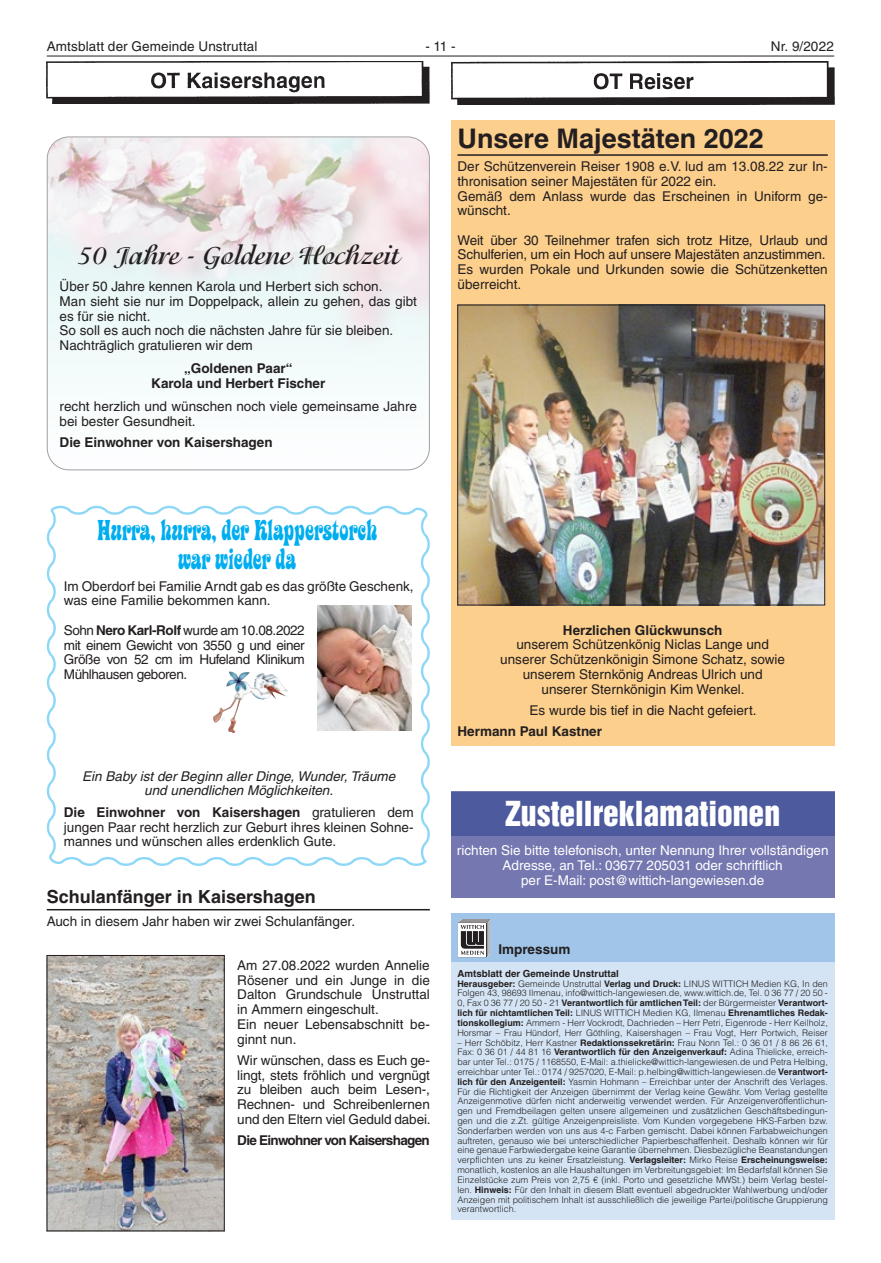
<style>
.page{position:relative;width:881px;height:1263px;background:#fff}
.page>*{position:absolute;margin:0;border:0;box-sizing:border-box;transform-origin:0 0}
.Zustell_ueber{font:31.5px "Helvetica Inserat LT";color:#fff}
.Überschrift{font:27px/29.4px "Ziggy ITC";color:#00aeef;text-align:center}
.Überschrift_ohne_abs{font:700 27px "Isadora";color:#231f20}
.Überschrift-2{font:700 27px "Helvetica LT";color:#231f20}
.Überschrift-3{font:700 18px "Helvetica LT";color:#231f20}
.t1{font:13.5px/14.7px "Helvetica LT";color:#231f20}
.Zustell_norm{font:13.5px/14.7px "Helvetica LT";color:#fff;text-align:center}
.Impressum_kopfz{font:700 13.5px "Helvetica LT";color:#231f20}
.t2{font:italic 13.5px "Helvetica LT";color:#231f20}
.Impressum_kopfz-2{font:700 13.5px "Helvetica LT";letter-spacing:-.05em;color:#231f20}
.Impressum_oben{font:700 9.75px "Helvetica LT";color:#231f20}
.Impressum_Norm{font:300 9px/9.8px "Helvetica LT";color:#231f20;text-align:justify}
.s1{font-weight:700}
</style>
<div class="page">
<hr style="left:47px;top:56px;width:786px;height:1px;background:#231f20">
<img style="left:451px;top:62px;width:382px;height:43px">
<div style="left:451px;top:121px;width:382px;height:625px;background:#fdcf8c"></div>
<hr style="left:457px;top:154px;width:370px;height:2px;background:#231f20">
<img style="left:459px;top:307px;width:363px;height:296px">
<div style="left:457px;top:305px;width:367px;height:300px;border:1px solid #231f20"></div>
<div style="left:451px;top:791px;width:382px;height:106px;background:#7477b0"></div>
<div style="left:451px;top:792px;width:382px;height:43px;background:#4d5a9e"></div>
<div style="left:451px;top:950px;width:382px;height:270px;background:#d4e4f4"></div>
<div style="left:451px;top:913px;width:382px;height:49px;background:#a0c5e8"></div>
<svg style="left:458px;top:919px;width:32px;height:38px"></svg>
<hr style="left:47px;top:909px;width:382px;height:1px;background:#231f20">
<img style="left:47px;top:62px;width:382px;height:42px">
<img style="left:48px;top:138px;width:381px;height:331px">
<div style="left:47px;top:136px;width:382px;height:334px;border:1px solid #231f20;border-radius:22px"></div>
<svg style="left:46px;top:505px;width:384px;height:361px"></svg>
<img style="left:317px;top:605px;width:95px;height:126px">
<svg style="left:227px;top:672px;width:8px;height:11px"></svg>
<img style="left:49px;top:957px;width:173px;height:272px">
<div style="left:47px;top:955px;width:177px;height:276px;border:1px solid #231f20"></div>
<h3 class="t1" style="left:47px;top:39px;width:212px">Amtsblatt der Gemeinde Unstruttal</h3>
<h3 class="t1" style="left:425px;top:39px;width:32px">- 11 -</h3>
<h3 class="t1" style="left:770px;top:39px;width:64px">Nr. 9/2022</h3>
<p class="Überschrift_ohne_abs" style="left:77px;top:240px;width:323px">50 Jahre - Goldene Hochzeit</p>
<p class="t1" style="left:60px;top:279px;width:324px">Über 50 Jahre kennen Karola und Herbert sich schon.</p>
<p class="t1" style="left:60px;top:294px;width:359px">Man sieht sie nur im Doppelpack, allein zu gehen, das gibt es für sie nicht.</p>
<p class="t1" style="left:60px;top:323px;width:335px">So soll es auch noch die nächsten Jahre für sie bleiben.</p>
<p class="t1" style="left:60px;top:338px;width:195px">Nachträglich gratulieren wir dem</p>
<p class="Impressum_kopfz" style="left:184px;top:360px;width:110px">„Goldenen Paar“</p>
<p class="Impressum_kopfz" style="left:151px;top:375px;width:175px">Karola und Herbert Fischer</p>
<p class="t1" style="left:60px;top:399px;width:359px">recht herzlich und wünschen noch viele gemeinsame Jahre bei bester Gesundheit.</p>
<p class="Impressum_kopfz" style="left:60px;top:434px;width:214px">Die Einwohner von Kaisershagen</p>
<p class="Überschrift" style="left:97px;top:516px;width:281px">Hurra, hurra, der Klapperstorch war wieder da</p>
<p class="t1" style="left:64px;top:578px;width:351px">Im Oberdorf bei Familie Arndt gab es das größte Geschenk, was eine Familie bekommen kann.</p>
<p class="t1" style="left:64px;top:623px;width:242px;text-align:justify">Sohn <span class="s1">Nero Karl-Rolf</span> wurde am 10.08.2022 mit einem Gewicht von 3550 g und einer Größe von 52 cm im Hufeland Klinikum Mühlhausen geboren.</p>
<p class="t2" style="left:82px;top:768px;width:314px">Ein Baby ist der Beginn aller Dinge, Wunder, Träume</p>
<p class="t2" style="left:144px;top:783px;width:190px">und unendlichen Möglichkeiten.</p>
<p class="t1" style="left:64px;top:805px;width:351px;text-align:justify"><span class="s1">Die Einwohner von Kaisershagen</span> gratulieren dem jungen Paar recht herzlich zur Geburt ihres kleinen Sohne&shy;mannes und wünschen alles erdenklich Gute.</p>
<p class="Überschrift-3" style="left:47px;top:885px;width:270px">Schulanfänger in Kaisershagen</p>
<p class="t1" style="left:47px;top:914px;width:309px">Auch in diesem Jahr haben wir zwei Schulanfänger.</p>
<p class="t1" style="left:237px;top:958px;width:194px;text-align:justify">Am 27.08.2022 wurden Annelie Rösener und ein Junge in die Dalton Grundschule Unstruttal in Ammern eingeschult.</p>
<p class="t1" style="left:237px;top:1017px;width:194px">Ein neuer Lebensabschnitt be&shy;ginnt nun.</p>
<p class="t1" style="left:237px;top:1053px;width:195px;text-align:justify">Wir wünschen, dass es Euch ge&shy;lingt, stets fröhlich und vergnügt zu bleiben auch beim Lesen-, Rechnen- und Schreibenlernen und den Eltern viel Geduld dabei.</p>
<p class="Impressum_kopfz-2" style="left:237px;top:1132px;width:194px">Die Einwohner von Kaisershagen</p>
<p class="Überschrift-2" style="left:457px;top:122px;width:308px">Unsere Majestäten 2022</p>
<p class="t1" style="left:457px;top:159px;width:371px">Der Schützenverein Reiser 1908 e.V. lud am 13.08.22 zur In&shy;thronisation seiner Majestäten für 2022 ein.</p>
<p class="t1" style="left:457px;top:188px;width:371px">Gemäß dem Anlass wurde das Erscheinen in Uniform ge&shy;wünscht.</p>
<p class="t1" style="left:457px;top:233px;width:371px">Weit über 30 Teilnehmer trafen sich trotz Hitze, Urlaub und<br>Schulferien, um ein Hoch auf unsere Majestäten anzustimmen.</p>
<p class="t1" style="left:457px;top:262px;width:371px">Es wurden Pokale und Urkunden sowie die Schützenketten überreicht.</p>
<p class="Impressum_kopfz" style="left:562px;top:622px;width:161px">Herzlichen Glückwunsch</p>
<p class="t1" style="left:516px;top:637px;width:254px">unserem Schützenkönig Niclas Lange und</p>
<p class="t1" style="left:500px;top:652px;width:286px">unserer Schützenkönigin Simone Schatz, sowie</p>
<p class="t1" style="left:522px;top:667px;width:241px">unserem Sternkönig Andreas Ulrich und</p>
<p class="t1" style="left:541px;top:681px;width:204px">unserer Sternkönigin Kim Wenkel.</p>
<p class="t1" style="left:529px;top:703px;width:228px">Es wurde bis tief in die Nacht gefeiert.</p>
<p class="Impressum_kopfz" style="left:457px;top:723px;width:146px">Hermann Paul Kastner</p>
<p class="Zustell_ueber" style="left:505px;top:794px;width:276px">Zustellreklamationen</p>
<p class="Zustell_norm" style="left:456px;top:843px;width:373px">richten Sie bitte telefonisch, unter Nennung Ihrer vollständigen<br>Adresse, an Tel.: 03677 205031 oder schriftlich<br>per E-Mail: post@wittich-langewiesen.de</p>
<p class="Impressum_kopfz" style="left:498px;top:941px;width:74px">Impressum</p>
<p class="Impressum_oben" style="left:457px;top:967px;width:163px">Amtsblatt der Gemeinde Unstruttal</p>
<p class="Impressum_Norm" style="left:457px;top:978px;width:372px"><span class="s1">Herausgeber:</span> Gemeinde Unstruttal <span class="s1">Verlag und Druck:</span> LINUS WITTICH Medien KG, In den Folgen 43, 98693 Ilmenau, info@wittich-langewiesen.de, www.wittich.de, Tel. 0 36 77 / 20 50 - 0, Fax 0 36 77 / 20 50 - 21 <span class="s1">Verantwortlich für amtlichen Teil:</span> der Bürgermeister <span class="s1">Verantwort&shy;lich für nichtamtlichen Teil:</span> LINUS WITTICH Medien KG, Ilmenau <span class="s1">Ehrenamtliches Redak&shy;tionskollegium:</span> Ammern - Herr Vockrodt, Dachrieden – Herr Petri, Eigenrode - Herr Keilholz, Horsmar – Frau Hündorf, Herr Göthling, Kaisershagen – Frau Vogt, Herr Portwich, Reiser</p>
<p class="Impressum_Norm" style="left:457px;top:1037px;width:372px">– Herr Schöbitz, Herr Kastner <span class="s1">Redaktionssekretärin:</span> Frau Nonn Tel.: 0 36 01 / 8 86 26 61, Fax: 0 36 01 / 44 81 16 <span class="s1">Verantwortlich für den Anzeigenverkauf:</span> Adina Thielicke, erreich&shy;bar unter Tel.: 0175 / 1168550, E-Mail: a.thielicke@wittich-langewiesen.de und Petra Helbing, erreichbar unter Tel.: 0174 / 9257020, E-Mail: p.helbing@wittich-langewiesen.de <span class="s1">Verantwort&shy;lich für den Anzeigenteil:</span> Yasmin Hohmann – Erreichbar unter der Anschrift des Verlages.<br>Für die Richtigkeit der Anzeigen übernimmt der Verlag keine Gewähr. Vom Verlag gestellte Anzeigenmotive dürfen nicht anderweitig verwendet werden. Für Anzeigenveröffentlichun&shy;gen und Fremdbeilagen gelten unsere allgemeinen und zusätzlichen Geschäftsbedingun&shy;gen und die z.Zt. gültige Anzeigenpreisliste. Vom Kunden vorgegebene HKS-Farben bzw.<br>Sonderfarben werden von uns aus 4-c Farben gemischt. Dabei können Farbabweichungen auftreten, genauso wie bei unterschiedlicher Papierbeschaffenheit. Deshalb können wir für eine genaue Farbwiedergabe keine Garantie übernehmen. Diesbezügliche Beanstandungen verpflichten uns zu keiner Ersatzleistung. <span class="s1">Verlagsleiter:</span> Mirko Reise <span class="s1">Erscheinungsweise: </span>monatlich, kostenlos an alle Haushaltungen im Verbreitungsgebiet: Im Bedarfsfall können Sie Einzelstücke zum Preis von 2,75 € (inkl. Porto und gesetzliche MWSt.) beim Verlag bestel&shy;len. <span class="s1">Hinweis:</span> Für den Inhalt in diesem Blatt eventuell abgedruckter Wahlwerbung und/oder Anzeigen mit politischem Inhalt ist ausschließlich die jeweilige Partei/politische Gruppierung verantwortlich.</p>
</div>
